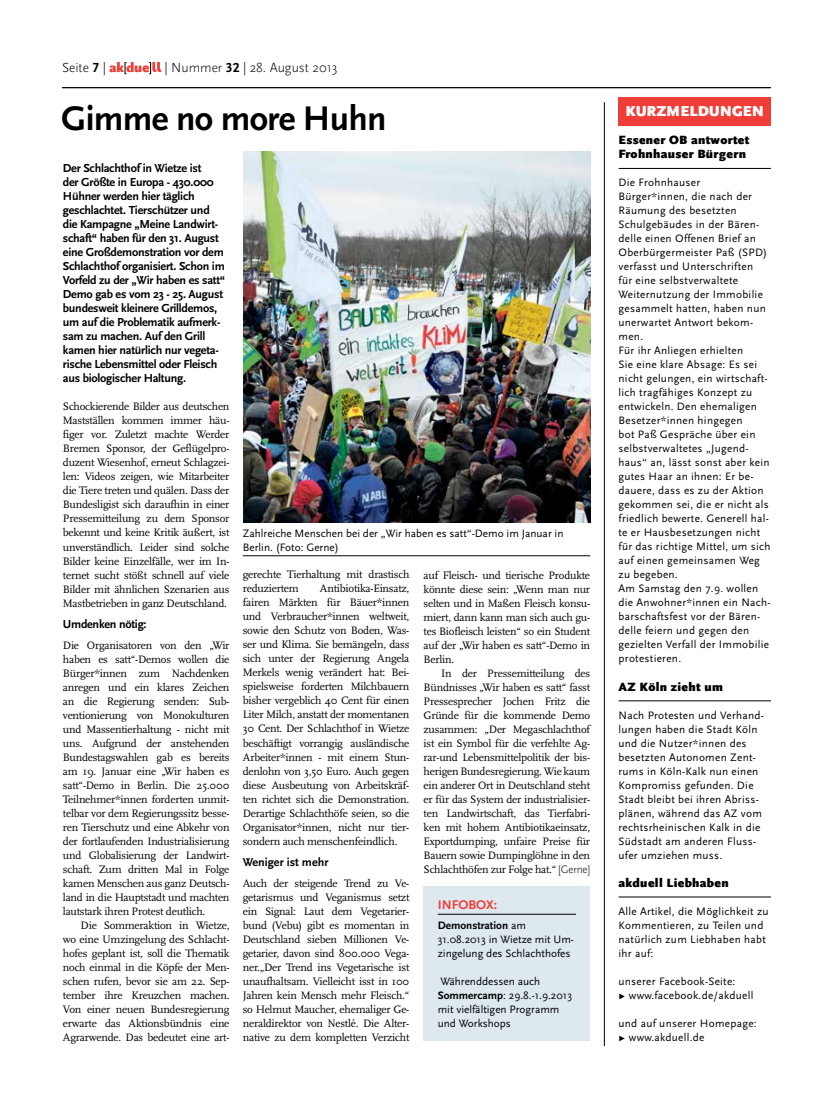
<style>
.page{position:relative;width:833px;height:1117px;background:#fff}
.page>*{position:absolute;margin:0;border:0;box-sizing:border-box;transform-origin:0 0}
.t1{font:700 35.62px "Scala Sans";letter-spacing:-.02em;color:#000}
.t2{font:900 15px "Scala Sans";color:#fff}
.t3{font:300 13.75px "Scala Sans";color:#000}
.t4{font:700 13.12px "Scala Sans Caps";color:#f13d37}
.t5{font:900 12.5px/14px "Scala Sans";letter-spacing:.025em;color:#000}
.t6{font:700 12.12px/14px "Scala Sans";letter-spacing:-.02em;color:#000}
.t7{font:700 12.12px "Scala Sans";color:#000}
.t8{font:11.25px/14px "Scala";letter-spacing:-.02em;color:#000;text-align:justify}
.t9{font:11.25px/14px "Scala Sans";letter-spacing:.025em;color:#000}
.t10{font:11.25px/14px "Scala Sans";color:#000}
.s1{font-family:"Scala Sans Caps";font-weight:700}
.s2{font-family:"Scala Sans";font-weight:300}
.s3{font-weight:700}
</style>
<div class="page">
<hr style="left:62px;top:87px;width:709px;height:1px;background:#000">
<svg style="left:109px;top:62px;width:52px;height:12px"></svg>
<hr style="left:604px;top:102px;width:1px;height:943px;background:#000">
<div style="left:618px;top:97px;width:153px;height:28px;background:#f13d37"></div>
<img style="left:243px;top:151px;width:348px;height:371px">
<hr style="left:618px;top:168px;width:153px;height:1px;background:#000">
<hr style="left:618px;top:700px;width:153px;height:1px;background:#000">
<hr style="left:618px;top:896px;width:153px;height:1px;background:#000">
<hr style="left:243px;top:555px;width:347px;height:1px;background:#000">
<div style="left:423px;top:886px;width:167px;height:154px;background:#dde9ef"></div>
<hr style="left:438px;top:913px;width:138px;height:1px;background:#000">
<p class="t3" style="left:62px;top:60px;width:45px">Seite <span class="s1">7</span> |</p>
<p class="t3" style="left:165px;top:60px;width:174px">| Nummer <span class="s1">32</span> | 28. August 2013</p>
<h1 class="t1" style="left:61px;top:99px;width:327px">Gimme no more Huhn</h1>
<p class="t6" style="left:63px;top:162px;width:164px">Der Schlachthof in Wietze ist<br>der Größte in Europa - 430.000<br>Hühner werden hier täglich geschlachtet. Tierschützer und die Kampagne „Meine Landwirt&shy;schaft“ haben für den 31. August eine Großdemonstration vor dem<br>Schlachthof organisiert. Schon im<br>Vorfeld zu der „Wir haben es satt“<br>Demo gab es vom 23 - 25. August bundesweit kleinere Grilldemos, um auf die Problematik aufmerk&shy;sam zu machen. Auf den Grill kamen hier natürlich nur vegeta&shy;rische Lebensmittel oder Fleisch aus biologischer Haltung.</p>
<p class="t8" style="left:63px;top:400px;width:168px">Schockierende Bilder aus deutschen Mastställen kommen immer häu&shy;figer vor. Zuletzt machte Werder Bremen Sponsor, der Geflügelpro&shy;duzent Wiesenhof, erneut Schlagzei&shy;len: Videos zeigen, wie Mitarbeiter die Tiere treten und quälen. Dass der Bundesligist sich daraufhin in einer Pressemitteilung zu dem Sponsor bekennt und keine Kritik äußert, ist unverständlich. Leider sind solche Bilder keine Einzelfälle, wer im In&shy;ternet sucht stößt schnell auf viele Bilder mit ähnlichen Szenarien aus Mastbetrieben in ganz Deutschland.</p>
<p class="t6" style="left:63px;top:617px;width:85px">Umdenken nötig:</p>
<p class="t8" style="left:63px;top:638px;width:168px">Die Organisatoren von den „Wir haben es satt“-Demos wollen die Bürger*innen zum Nachdenken anregen und ein klares Zeichen an die Regierung senden: Sub&shy;ventionierung von Monokulturen und Massentierhaltung - nicht mit uns. Aufgrund der anstehenden Bundestagswahlen gab es bereits am 19. Januar eine „Wir haben es satt“-Demo in Berlin. Die 25.000<br>Teilnehmer*innen forderten unmit&shy;telbar vor dem Regierungssitz besse&shy;ren Tierschutz und eine Abkehr von der fortlaufenden Industrialisierung und Globalisierung der Landwirt&shy;schaft. Zum dritten Mal in Folge kamen Menschen aus ganz Deutsch&shy;land in die Hauptstadt und machten lautstark ihren Protest deutlich.</p>
<p class="t8" style="left:63px;top:918px;width:168px;text-indent:18px">Die Sommeraktion in Wietze, wo eine Umzingelung des Schlacht&shy;hofes geplant ist, soll die Thematik noch einmal in die Köpfe der Men&shy;schen rufen, bevor sie am 22. Sep&shy;tember ihre Kreuzchen machen.<br>Von einer neuen Bundesregierung erwarte das Aktionsbündnis eine Agrarwende. Das bedeutet eine art-</p>
<p class="t10" style="left:243px;top:526px;width:322px">Zahlreiche Menschen bei der „Wir haben es satt“-Demo im Januar in<br>Berlin. (Foto: Gerne)</p>
<p class="t8" style="left:243px;top:568px;width:168px">gerechte Tierhaltung mit drastisch reduziertem</p>
<p class="t8" style="left:423px;top:568px;width:168px">auf Fleisch- und tierische Produkte könnte diese sein: „Wenn man nur selten und in Maßen Fleisch konsu&shy;miert, dann kann man sich auch gu&shy;tes Biofleisch leisten“ so ein Student auf der „Wir haben es satt“-Demo in Berlin.</p>
<p class="t8" style="left:423px;top:666px;width:168px;text-indent:18px">In der Pressemitteilung des Bündnisses „Wir haben es satt“ fasst Pressesprecher Jochen Fritz die Gründe für die kommende Demo zusammen: „Der Megaschlachthof ist ein Symbol für die verfehlte Ag&shy;rar-und Lebensmittelpolitik der bis&shy;herigen Bundesregierung. Wie kaum ein anderer Ort in Deutschland steht er für das System der industrialisier&shy;ten Landwirtschaft, das Tierfabri&shy;ken mit hohem Antibiotikaeinsatz, Exportdumping, unfaire Preise für Bauern sowie Dumpinglöhne in den Schlachthöfen zur Folge hat.“ <span class="s2">[Gerne]</span></p>
<p class="t8" style="left:243px;top:582px;width:168px;text-indent:77px">Antibiotika-Einsatz, fairen Märkten für Bäuer*innen und Verbraucher*innen weltweit, sowie den Schutz von Boden, Was&shy;ser und Klima. Sie bemängeln, dass sich unter der Regierung Angela Merkels wenig verändert hat: Bei&shy;spielsweise forderten Milchbauern bisher vergeblich 40 Cent für einen Liter Milch, anstatt der momentanen 30 Cent. Der Schlachthof in Wietze beschäftigt vorrangig ausländische Arbeiter*innen - mit einem Stun&shy;denlohn von 3,50 Euro. Auch gegen diese Ausbeutung von Arbeitskräf&shy;ten richtet sich die Demonstration.<br>Derartige Schlachthöfe seien, so die Organisator*innen, nicht nur tier&shy;sondern auch menschenfeindlich.</p>
<p class="t7" style="left:243px;top:855px;width:87px">Weniger ist mehr</p>
<p class="t8" style="left:243px;top:876px;width:168px">Auch der steigende Trend zu Ve&shy;getarismus und Veganismus setzt ein Signal: Laut dem Vegetarier&shy;bund (Vebu) gibt es momentan in Deutschland sieben Millionen Ve&shy;getarier, davon sind 800.000 Vega&shy;ner.„Der Trend ins Vegetarische ist unaufhaltsam. Vielleicht isst in 100<br>Jahren kein Mensch mehr Fleisch.“ so Helmut Maucher, ehemaliger Ge&shy;neraldirektor von Nestlé. Die Alter&shy;native zu dem kompletten Verzicht</p>
<p class="t4" style="left:438px;top:897px;width:61px">I NFOBOX:</p>
<p class="t10" style="left:438px;top:918px;width:138px"><span class="s3">Demonstration</span> am<br>31.08.2013 in Wietze mit Um&shy;zingelung des Schlachthofes</p>
<p class="t10" style="left:438px;top:974px;width:136px">Währenddessen auch<br><span class="s3">Sommercamp</span>: 29.8.-1.9.2013 mit vielfältigen Programm und Workshops</p>
<h2 class="t2" style="left:625px;top:103px;width:140px">kurzmeldungen</h2>
<p class="t5" style="left:618px;top:134px;width:133px">Essener OB antwortet<br>Frohnhauser Bürgern</p>
<p class="t9" style="left:618px;top:176px;width:153px">Die Frohnhauser<br>Bürger*innen, die nach der<br>Räumung des besetzten<br>Schulgebäudes in der Bären&shy;delle einen Offenen Brief an<br>Oberbürgermeister Paß (SPD) verfasst und Unterschriften<br>für eine selbstverwaltete<br>Weiternutzung der Immobilie gesammelt hatten, haben nun unerwartet Antwort bekom&shy;men.<br>Für ihr Anliegen erhielten<br>Sie eine klare Absage: Es sei nicht gelungen, ein wirtschaft&shy;lich tragfähiges Konzept zu entwickeln. Den ehemaligen<br>Besetzer*innen hingegen<br>bot Paß Gespräche über ein selbstverwaltetes „Jugend&shy;haus“ an, lässt sonst aber kein gutes Haar an ihnen: Er be&shy;dauere, dass es zu der Aktion gekommen sei, die er nicht als friedlich bewerte. Generell hal&shy;te er Hausbesetzungen nicht für das richtige Mittel, um sich auf einen gemeinsamen Weg zu begeben.<br>Am Samstag den 7.9. wollen die Anwohner*innen ein Nach&shy;barschaftsfest vor der Bären&shy;delle feiern und gegen den gezielten Verfall der Immobilie protestieren.</p>
<p class="t5" style="left:618px;top:680px;width:106px">AZ Köln zieht um</p>
<p class="t9" style="left:618px;top:708px;width:147px">Nach Protesten und Verhand&shy;lungen haben die Stadt Köln und die Nutzer*innen des besetzten Autonomen Zent&shy;rums in Köln-Kalk nun einen<br>Kompromiss gefunden. Die<br>Stadt bleibt bei ihren Abriss&shy;plänen, während das AZ vom rechtsrheinischen Kalk in die<br>Südstadt am anderen Fluss&shy;ufer umziehen muss.</p>
<p class="t5" style="left:618px;top:876px;width:112px">akduell Liebhaben</p>
<p class="t9" style="left:618px;top:904px;width:152px">Alle Artikel, die Möglichkeit zu<br>Kommentieren, zu Teilen und natürlich zum Liebhaben habt ihr auf:</p>
<p class="t9" style="left:618px;top:974px;width:136px">unserer Facebook-Seite:<br>Ω www.facebook.de/akduell</p>
<p class="t9" style="left:618px;top:1016px;width:140px">und auf unserer Homepage:<br>Ω www.akduell.de</p>
</div>
